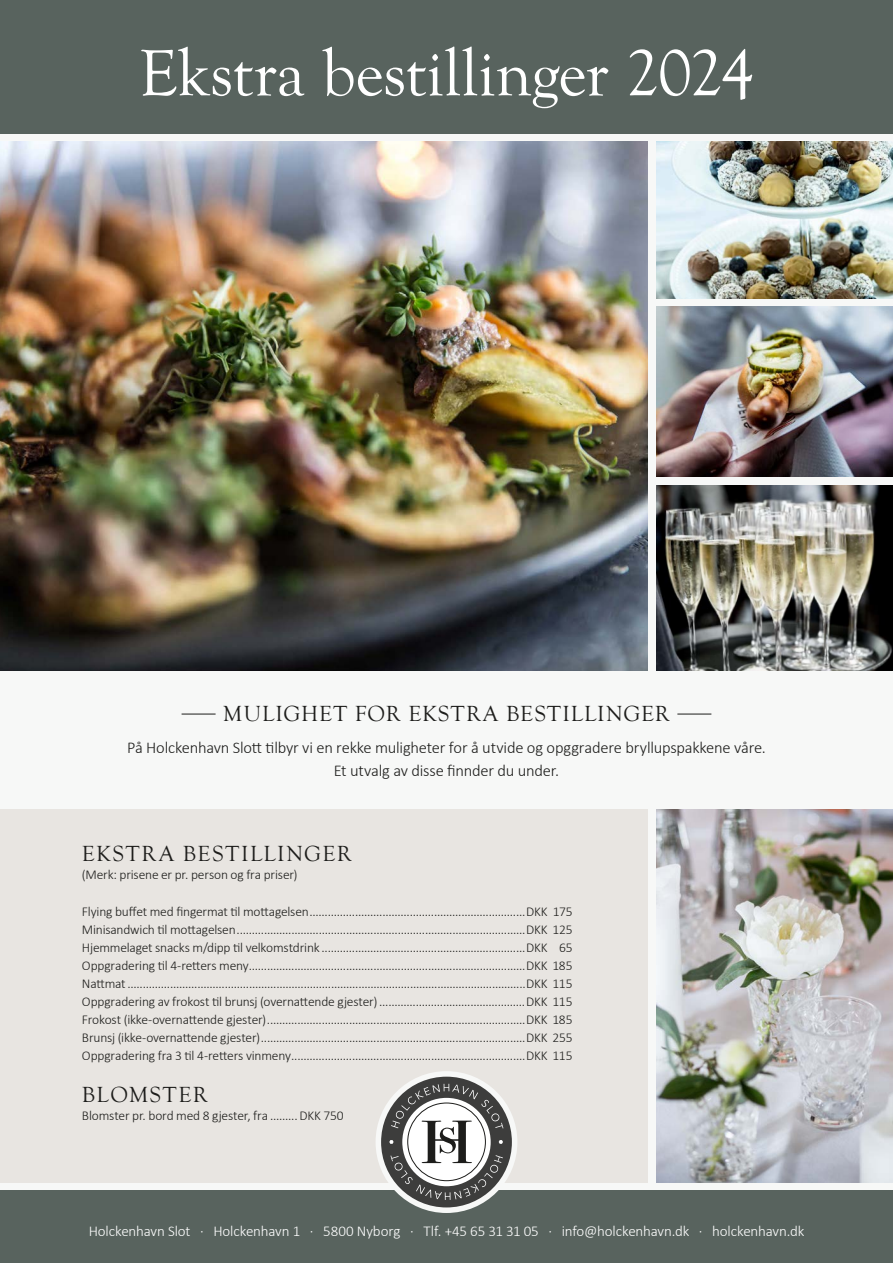
<style>
.page{position:relative;width:893px;height:1263px;background:#fff}
.page>*{position:absolute;margin:0;border:0;box-sizing:border-box;transform-origin:0 0}
.t1{font:67.5px "Goudy Old Style T";letter-spacing:-.01em;color:#fff}
.t2{font:22.5px "Goudy Old Style T";letter-spacing:.055em;color:#1d1d1b}
.t3{font:22.5px "Goudy Old Style T";letter-spacing:.075em;color:#1d1d1b}
.t4{font:300 16.5px/22.5px "Calibri";letter-spacing:-.015em;color:#1d1d1b;text-align:center}
.t5{font:300 15px "Calibri";letter-spacing:-.01em;color:#fff}
.t6{font:300 13.5px/18px "Calibri";letter-spacing:-.015em;color:#1d1d1b;text-align:justify}
</style>
<div class="page">
<div style="left:0;top:85px;width:893px;height:1151px;background:#f7f8f7"></div>
<div style="left:0;top:0;width:893px;height:134px;background:#58635e"></div>
<div style="left:0;top:1190px;width:893px;height:73px;background:#58635e"></div>
<div style="left:0;top:809px;width:648px;height:373px;background:#e8e5e1"></div>
<div style="left:376px;top:1071px;width:141px;height:142px;background:#f7f8f7;border-radius:50%"></div>
<hr style="left:182px;top:714px;width:34px;height:1px;background:#1d1d1b">
<hr style="left:677px;top:714px;width:34px;height:1px;background:#1d1d1b">
<img style="left:657px;top:306px;width:236px;height:170px">
<img style="left:657px;top:809px;width:236px;height:373px">
<img style="left:657px;top:141px;width:236px;height:158px">
<img style="left:657px;top:485px;width:236px;height:185px">
<div style="left:381px;top:1077px;width:131px;height:130px;background:#3d3d3c;border-radius:50%"></div>
<svg style="left:389px;top:1084px;width:114px;height:116px"></svg>
<img style="left:0;top:141px;width:648px;height:529px">
<h1 class="t1" style="left:139px;top:36px;width:617px">Ekstra bestillinger 2024</h1>
<h2 class="t2" style="left:223px;top:701px;width:448px">MULIGHET FOR EKSTRA BESTILLINGER</h2>
<p class="t4" style="left:127px;top:735px;width:640px">På Holckenhavn Slott tilbyr vi en rekke muligheter for å utvide og opggradere bryllupspakkene våre.<br>Et utvalg av disse finnder du under.</p>
<h2 class="t3" style="left:82px;top:841px;width:271px">EKSTRA BESTILLINGER</h2>
<p class="t6" style="left:82px;top:864px;width:217px">(Merk: prisene er pr. person og fra priser)</p>
<p class="t6" style="left:82px;top:902px;width:492px">Flying buffet med fingermat til mottagelsen.......................................................................DKK 175<br>Minisandwich til mottagelsen...............................................................................................DKK 125<br>Hjemmelaget snacks m/dipp til velkomstdrink ...................................................................DKK 65<br>Oppgradering til 4-retters meny...........................................................................................DKK 185<br>Nattmat...................................................................................................................................DKK 115<br>Oppgradering av frokost til brunsj (overnattende gjester)................................................DKK 115<br>Frokost (ikke-overnattende gjester).....................................................................................DKK 185<br>Brunsj (ikke-overnattende gjester).......................................................................................DKK 255<br>Oppgradering fra 3 til 4-retters vinmeny.............................................................................DKK 115</p>
<h2 class="t2" style="left:82px;top:1082px;width:127px">BLOMSTER</h2>
<p class="t6" style="left:82px;top:1105px;width:263px">Blomster pr. bord med 8 gjester, fra .........DKK 750</p>
<p class="t5" style="left:89px;top:1222px;width:717px">Holckenhavn Slot · Holckenhavn 1 · 5800 Nyborg · Tlf. +45 65 31 31 05 · info@holckenhavn.dk · holckenhavn.dk</p>
</div>
